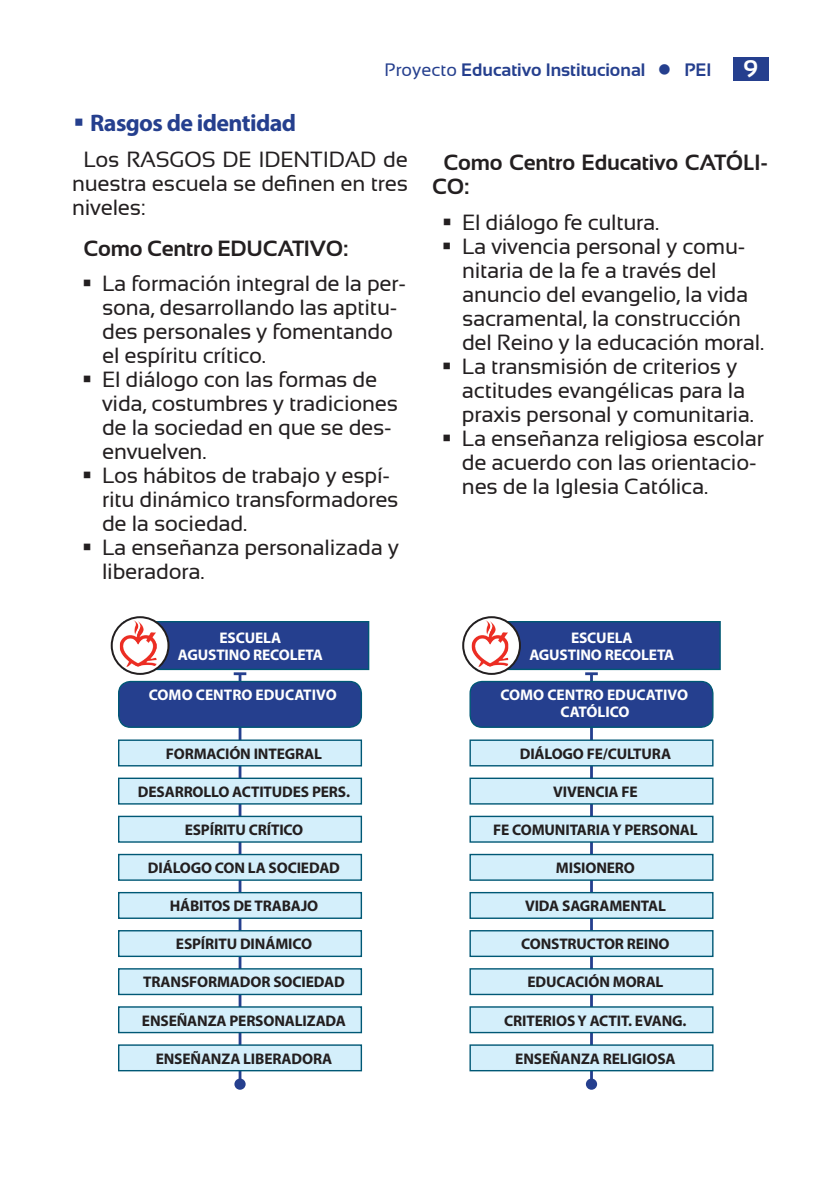
<style>
.page{position:relative;width:840px;height:1191px;background:#fff}
.page>*{position:absolute;margin:0;border:0;box-sizing:border-box;transform-origin:0 0}
.t1{font:700 24px "Myriad Pro";letter-spacing:-.025em;color:#253f8e}
.t2{font:700 24px "Sansation";color:#fff}
.t3{font:22px/24px "Sansation";letter-spacing:-.01em;color:#231f20}
.t4{font:700 22px/24px "Sansation";letter-spacing:-.01em;color:#231f20}
.t5{font:700 18px "Sansation";color:#253f8e}
.t6{font:700 15.4px "Myriad Pro";letter-spacing:-.01em;color:#231f20}
.t7{font:700 15.4px/16.8px "Myriad Pro";letter-spacing:-.01em;color:#fff;text-align:center}
.s1{font-weight:400}
</style>
<div class="page">
<div style="left:732px;top:57px;width:36px;height:24px;background:#253f8e"></div>
<hr style="left:238px;top:673px;width:3px;height:411px;background:#253f8e">
<svg style="left:233px;top:672px;width:13px;height:3px"></svg>
<div style="left:234px;top:1078px;width:11px;height:11px;background:#253f8e;border-radius:50%"></div>
<div style="left:124px;top:621px;width:244px;height:48px;background:#253f8e"></div>
<div style="left:123px;top:621px;width:246px;height:49px;border:1px solid #005875"></div>
<svg style="left:112px;top:617px;width:56px;height:57px"></svg>
<img style="left:119px;top:620px;width:38px;height:46px">
<div style="left:111px;top:616px;width:58px;height:59px;border:2px solid #231f20;border-radius:50%"></div>
<div style="left:119px;top:681px;width:242px;height:46px;background:#253f8e;border-radius:12px"></div>
<div style="left:118px;top:681px;width:244px;height:47px;border:1px solid #005875;border-radius:12px"></div>
<div style="left:119px;top:740px;width:242px;height:26px;background:#d4effb"></div>
<div style="left:118px;top:739px;width:244px;height:27px;border:1px solid #005875"></div>
<div style="left:119px;top:854px;width:242px;height:26px;background:#d4effb"></div>
<div style="left:118px;top:854px;width:244px;height:26px;border:1px solid #005875"></div>
<div style="left:119px;top:892px;width:242px;height:26px;background:#d4effb"></div>
<div style="left:118px;top:892px;width:244px;height:27px;border:1px solid #005875"></div>
<div style="left:119px;top:930px;width:242px;height:26px;background:#d4effb"></div>
<div style="left:118px;top:930px;width:244px;height:27px;border:1px solid #005875"></div>
<div style="left:119px;top:969px;width:242px;height:25px;background:#d4effb"></div>
<div style="left:118px;top:968px;width:244px;height:27px;border:1px solid #005875"></div>
<div style="left:119px;top:1007px;width:242px;height:25px;background:#d4effb"></div>
<div style="left:118px;top:1006px;width:244px;height:27px;border:1px solid #005875"></div>
<div style="left:119px;top:1045px;width:242px;height:25px;background:#d4effb"></div>
<div style="left:118px;top:1044px;width:244px;height:27px;border:1px solid #005875"></div>
<div style="left:119px;top:778px;width:242px;height:26px;background:#d4effb"></div>
<div style="left:118px;top:777px;width:244px;height:27px;border:1px solid #005875"></div>
<div style="left:119px;top:816px;width:242px;height:26px;background:#d4effb"></div>
<div style="left:118px;top:815px;width:244px;height:27px;border:1px solid #005875"></div>
<hr style="left:589px;top:673px;width:3px;height:411px;background:#253f8e">
<svg style="left:585px;top:672px;width:12px;height:3px"></svg>
<div style="left:585px;top:1078px;width:11px;height:11px;background:#253f8e;border-radius:50%"></div>
<div style="left:475px;top:621px;width:244px;height:48px;background:#253f8e"></div>
<div style="left:474px;top:621px;width:246px;height:49px;border:1px solid #005875"></div>
<svg style="left:463px;top:617px;width:56px;height:57px"></svg>
<img style="left:471px;top:620px;width:37px;height:46px">
<div style="left:462px;top:616px;width:58px;height:59px;border:2px solid #231f20;border-radius:50%"></div>
<div style="left:470px;top:681px;width:242px;height:46px;background:#253f8e;border-radius:12px"></div>
<div style="left:469px;top:681px;width:244px;height:47px;border:1px solid #005875;border-radius:12px"></div>
<div style="left:470px;top:740px;width:242px;height:26px;background:#d4effb"></div>
<div style="left:469px;top:739px;width:244px;height:27px;border:1px solid #005875"></div>
<div style="left:470px;top:854px;width:242px;height:26px;background:#d4effb"></div>
<div style="left:469px;top:854px;width:244px;height:26px;border:1px solid #005875"></div>
<div style="left:470px;top:892px;width:242px;height:26px;background:#d4effb"></div>
<div style="left:469px;top:892px;width:244px;height:27px;border:1px solid #005875"></div>
<div style="left:470px;top:930px;width:242px;height:26px;background:#d4effb"></div>
<div style="left:469px;top:930px;width:244px;height:27px;border:1px solid #005875"></div>
<div style="left:470px;top:969px;width:242px;height:25px;background:#d4effb"></div>
<div style="left:469px;top:968px;width:244px;height:27px;border:1px solid #005875"></div>
<div style="left:470px;top:1007px;width:242px;height:25px;background:#d4effb"></div>
<div style="left:469px;top:1006px;width:244px;height:27px;border:1px solid #005875"></div>
<div style="left:470px;top:1045px;width:242px;height:25px;background:#d4effb"></div>
<div style="left:469px;top:1044px;width:244px;height:27px;border:1px solid #005875"></div>
<div style="left:470px;top:778px;width:242px;height:26px;background:#d4effb"></div>
<div style="left:469px;top:777px;width:244px;height:27px;border:1px solid #005875"></div>
<div style="left:470px;top:816px;width:242px;height:26px;background:#d4effb"></div>
<div style="left:469px;top:815px;width:244px;height:27px;border:1px solid #005875"></div>
<p class="t5" style="left:384px;top:59px;width:328px"><span class="s1">Proyecto</span> Educativo Institucional ● PEI</p>
<p class="t2" style="left:742px;top:56px;width:16px">9</p>
<p class="t1" style="left:90px;top:108px;width:207px">Rasgos de identidad</p>
<p class="t3" style="left:72px;top:147px;width:337px;text-align:justify;text-indent:11px">Los RASGOS DE IDENTIDAD de nuestra escuela se definen en tres niveles:</p>
<p class="t4" style="left:83px;top:236px;width:266px">Como Centro EDUCATIVO:</p>
<p class="t3" style="left:102px;top:271px;width:305px">La formación integral de la per&shy;sona, desarrollando las aptitu&shy;des personales y fomentando el espíritu crítico.<br>El diálogo con las formas de vida, costumbres y tradiciones de la sociedad en que se des&shy;envuelven.<br>Los hábitos de trabajo y espí&shy;ritu dinámico transformadores de la sociedad.<br>La enseñanza personalizada y liberadora.</p>
<p class="t7" style="left:178px;top:629px;width:146px">ESCUELA<br>AGUSTINO RECOLETA</p>
<p class="t7" style="left:149px;top:685px;width:189px">COMO CENTRO EDUCATIVO</p>
<p class="t6" style="left:166px;top:743px;width:158px">FORMACIÓN INTEGRAL</p>
<p class="t6" style="left:138px;top:781px;width:213px">DESARROLLO ACTITUDES PERS.</p>
<p class="t6" style="left:185px;top:819px;width:120px">ESPÍRITU CRÍTICO</p>
<p class="t6" style="left:148px;top:858px;width:193px">DIÁLOGO CON LA SOCIEDAD</p>
<p class="t6" style="left:170px;top:896px;width:150px">HÁBITOS DE TRABAJO</p>
<p class="t6" style="left:176px;top:934px;width:137px">ESPÍRITU DINÁMICO</p>
<p class="t6" style="left:143px;top:972px;width:203px">TRANSFORMADOR SOCIEDAD</p>
<p class="t6" style="left:142px;top:1010px;width:205px">ENSEÑANZA PERSONALIZADA</p>
<p class="t6" style="left:156px;top:1048px;width:178px">ENSEÑANZA LIBERADORA</p>
<p class="t4" style="left:432px;top:151px;width:337px;text-indent:11px">Como Centro Educativo CATÓLI-<br>CO:</p>
<p class="t3" style="left:461px;top:210px;width:303px">El diálogo fe cultura.<br>La vivencia personal y comu&shy;nitaria de la fe a través del anuncio del evangelio, la vida sacramental, la construcción del Reino y la educación moral.<br>La transmisión de criterios y actitudes evangélicas para la praxis personal y comunitaria.<br>La enseñanza religiosa escolar de acuerdo con las orientacio&shy;nes de la Iglesia Católica.</p>
<p class="t7" style="left:529px;top:629px;width:146px">ESCUELA<br>AGUSTINO RECOLETA</p>
<p class="t7" style="left:500px;top:685px;width:189px">COMO CENTRO EDUCATIVO<br>CATÓLICO</p>
<p class="t6" style="left:519px;top:743px;width:153px">DIÁLOGO FE/CULTURA</p>
<p class="t6" style="left:553px;top:781px;width:86px">VIVENCIA FE</p>
<p class="t6" style="left:493px;top:819px;width:206px">FE COMUNITARIA Y PERSONAL</p>
<p class="t6" style="left:555px;top:858px;width:80px">MISIONERO</p>
<p class="t6" style="left:524px;top:896px;width:142px">VIDA SAGRAMENTAL</p>
<p class="t6" style="left:521px;top:934px;width:150px">CONSTRUCTOR REINO</p>
<p class="t6" style="left:527px;top:972px;width:137px">EDUCACIÓN MORAL</p>
<p class="t6" style="left:504px;top:1010px;width:184px">CRITERIOS Y ACTIT. EVANG.</p>
<p class="t6" style="left:515px;top:1048px;width:162px">ENSEÑANZA RELIGIOSA</p>
</div>
